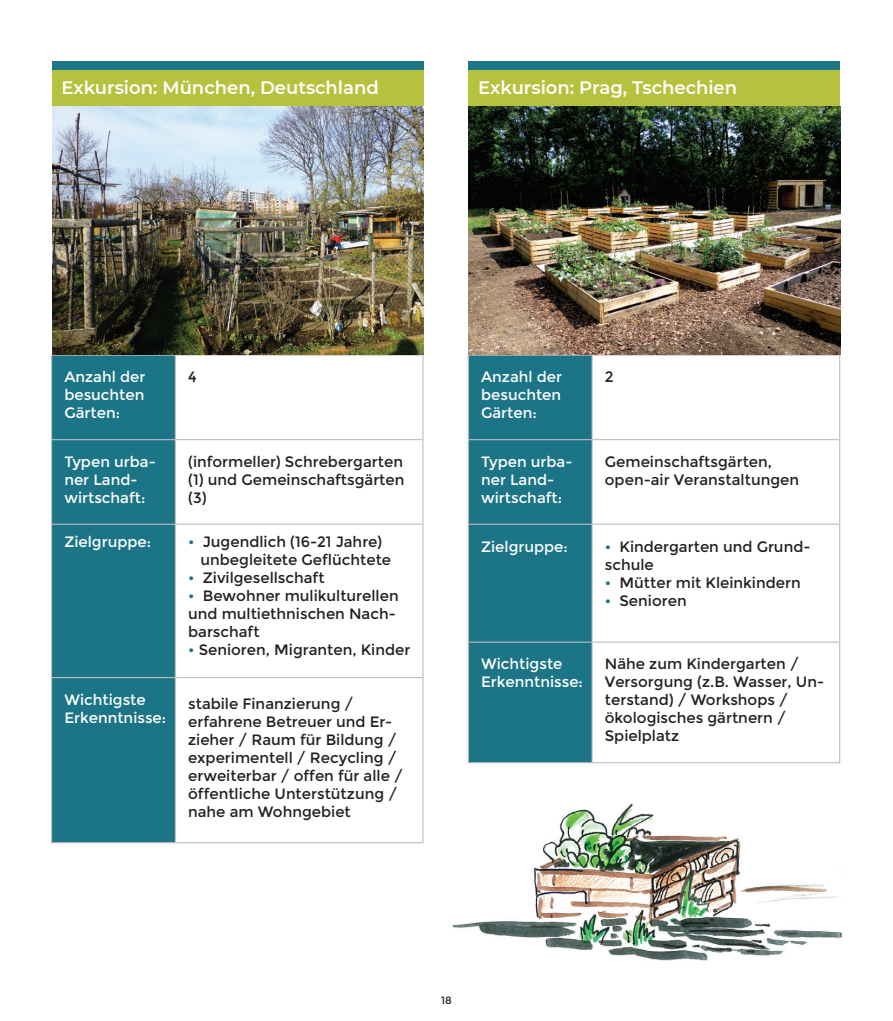
<style>
.page{position:relative;width:893px;height:1021px;background:#fff}
.page>*{position:absolute;margin:0;border:0;box-sizing:border-box;transform-origin:0 0}
.t1{font:600 18px "Montserrat";color:#fff}
.t2{font:15px/18px "Montserrat";color:#231f20}
.t3{font:15px/18px "Montserrat";color:#fff}
.t4{font:10.5px "Montserrat";color:#231f20}
.s1{color:#1c7586}
</style>
<div class="page">
<img style="left:452px;top:803px;width:391px;height:158px">
<div style="left:52px;top:355px;width:123px;height:487px;background:#1c7586"></div>
<svg style="left:176px;top:355px;width:246px;height:324px"></svg>
<hr style="left:51px;top:354px;width:124px;height:1px;background:#bcbdbe">
<hr style="left:51px;top:355px;width:1px;height:84px;background:#bcbdbe">
<hr style="left:175px;top:354px;width:248px;height:1px;background:#bcbdbe">
<hr style="left:175px;top:355px;width:1px;height:84px;background:#bcbdbe">
<hr style="left:422px;top:355px;width:1px;height:84px;background:#bcbdbe">
<hr style="left:51px;top:439px;width:124px;height:1px;background:#bcbdbe">
<hr style="left:51px;top:440px;width:1px;height:83px;background:#bcbdbe">
<hr style="left:175px;top:439px;width:248px;height:1px;background:#bcbdbe">
<hr style="left:175px;top:440px;width:1px;height:83px;background:#bcbdbe">
<hr style="left:422px;top:440px;width:1px;height:83px;background:#bcbdbe">
<hr style="left:51px;top:523px;width:124px;height:2px;background:#bcbdbe">
<hr style="left:51px;top:525px;width:1px;height:152px;background:#bcbdbe">
<hr style="left:175px;top:523px;width:248px;height:2px;background:#bcbdbe">
<hr style="left:175px;top:525px;width:1px;height:152px;background:#bcbdbe">
<hr style="left:422px;top:525px;width:1px;height:152px;background:#bcbdbe">
<hr style="left:51px;top:677px;width:124px;height:1px;background:#bcbdbe">
<hr style="left:51px;top:678px;width:1px;height:164px;background:#bcbdbe">
<hr style="left:175px;top:677px;width:248px;height:1px;background:#bcbdbe">
<hr style="left:175px;top:678px;width:1px;height:164px;background:#bcbdbe">
<hr style="left:422px;top:678px;width:1px;height:164px;background:#bcbdbe">
<hr style="left:51px;top:842px;width:124px;height:1px;background:#bcbdbe">
<hr style="left:175px;top:842px;width:248px;height:1px;background:#bcbdbe">
<img style="left:52px;top:106px;width:372px;height:248px">
<div style="left:52px;top:69px;width:372px;height:37px;background:#b6c13d"></div>
<div style="left:469px;top:355px;width:122px;height:407px;background:#1c7586"></div>
<svg style="left:593px;top:355px;width:246px;height:288px"></svg>
<hr style="left:468px;top:354px;width:124px;height:1px;background:#bcbdbe">
<hr style="left:468px;top:355px;width:1px;height:84px;background:#bcbdbe">
<hr style="left:592px;top:354px;width:248px;height:1px;background:#bcbdbe">
<hr style="left:591px;top:355px;width:2px;height:84px;background:#bcbdbe">
<hr style="left:839px;top:355px;width:1px;height:84px;background:#bcbdbe">
<hr style="left:468px;top:439px;width:124px;height:1px;background:#bcbdbe">
<hr style="left:468px;top:440px;width:1px;height:83px;background:#bcbdbe">
<hr style="left:592px;top:439px;width:248px;height:1px;background:#bcbdbe">
<hr style="left:591px;top:440px;width:2px;height:83px;background:#bcbdbe">
<hr style="left:839px;top:440px;width:1px;height:83px;background:#bcbdbe">
<hr style="left:468px;top:523px;width:124px;height:2px;background:#bcbdbe">
<hr style="left:468px;top:525px;width:1px;height:116px;background:#bcbdbe">
<hr style="left:592px;top:523px;width:248px;height:2px;background:#bcbdbe">
<hr style="left:591px;top:525px;width:2px;height:116px;background:#bcbdbe">
<hr style="left:839px;top:525px;width:1px;height:116px;background:#bcbdbe">
<hr style="left:468px;top:641px;width:124px;height:1px;background:#bcbdbe">
<hr style="left:468px;top:642px;width:1px;height:120px;background:#bcbdbe">
<hr style="left:592px;top:641px;width:248px;height:1px;background:#bcbdbe">
<hr style="left:591px;top:642px;width:2px;height:120px;background:#bcbdbe">
<hr style="left:839px;top:642px;width:1px;height:120px;background:#bcbdbe">
<hr style="left:468px;top:762px;width:124px;height:1px;background:#bcbdbe">
<hr style="left:592px;top:762px;width:248px;height:1px;background:#bcbdbe">
<img style="left:469px;top:106px;width:371px;height:248px">
<div style="left:469px;top:69px;width:371px;height:37px;background:#b6c13d"></div>
<div style="left:52px;top:61px;width:372px;height:8px;background:#1c7586"></div>
<div style="left:469px;top:61px;width:371px;height:8px;background:#1c7586"></div>
<p class="t1" style="left:61px;top:75px;width:319px">Exkursion: München, Deutschland</p>
<p class="t1" style="left:478px;top:75px;width:260px">Exkursion: Prag, Tschechien</p>
<p class="t3" style="left:64px;top:368px;width:82px;text-align:justify">Anzahl der besuchten Gärten:</p>
<p class="t2" style="left:188px;top:368px;width:10px">4</p>
<p class="t3" style="left:64px;top:453px;width:93px">Typen urba&shy;ner Land&shy;wirtschaft:</p>
<p class="t2" style="left:188px;top:453px;width:218px;text-align:justify">(informeller) Schrebergarten (1) und Gemeinschaftsgärten (3)</p>
<p class="t3" style="left:64px;top:533px;width:88px">Zielgruppe:</p>
<p class="t2" style="left:200px;top:533px;width:192px;text-indent:-12px"><span class="s1">•</span> Jugendlich (16-21 Jahre) unbegleitete Geflüchtete</p>
<p class="t2" style="left:188px;top:569px;width:138px"><span class="s1">•</span> Zivilgesellschaft</p>
<p class="t2" style="left:188px;top:587px;width:212px"><span class="s1">•</span> Bewohner mulikulturellen und multiethnischen Nach&shy;barschaft</p>
<p class="t2" style="left:188px;top:641px;width:224px"><span class="s1">•</span> Senioren, Migranten, Kinder</p>
<p class="t3" style="left:64px;top:690px;width:103px">Wichtigste<br>Erkenntnisse:</p>
<p class="t2" style="left:188px;top:695px;width:216px">stabile Finanzierung / erfahrene Betreuer und Er&shy;zieher / Raum für Bildung / experimentell / Recycling / erweiterbar / offen für alle / öffentliche Unterstützung / nahe am Wohngebiet</p>
<p class="t3" style="left:481px;top:368px;width:82px;text-align:justify">Anzahl der besuchten Gärten:</p>
<p class="t2" style="left:605px;top:368px;width:10px">2</p>
<p class="t3" style="left:481px;top:453px;width:93px">Typen urba&shy;ner Land&shy;wirtschaft:</p>
<p class="t2" style="left:605px;top:453px;width:196px">Gemeinschaftsgärten, open-air Veranstaltungen</p>
<p class="t3" style="left:481px;top:537px;width:88px">Zielgruppe:</p>
<p class="t2" style="left:605px;top:537px;width:207px"><span class="s1">•</span> Kindergarten und Grund&shy;schule</p>
<p class="t2" style="left:605px;top:573px;width:197px"><span class="s1">•</span> Mütter mit Kleinkindern</p>
<p class="t2" style="left:605px;top:591px;width:83px"><span class="s1">•</span> Senioren</p>
<p class="t3" style="left:481px;top:655px;width:103px">Wichtigste<br>Erkenntnisse:</p>
<p class="t2" style="left:605px;top:655px;width:221px">Nähe zum Kindergarten /<br>Versorgung (z.B. Wasser, Un&shy;terstand) / Workshops / ökologisches gärtnern /<br>Spielplatz</p>
<p class="t4" style="left:441px;top:994px;width:12px">18</p>
</div>
